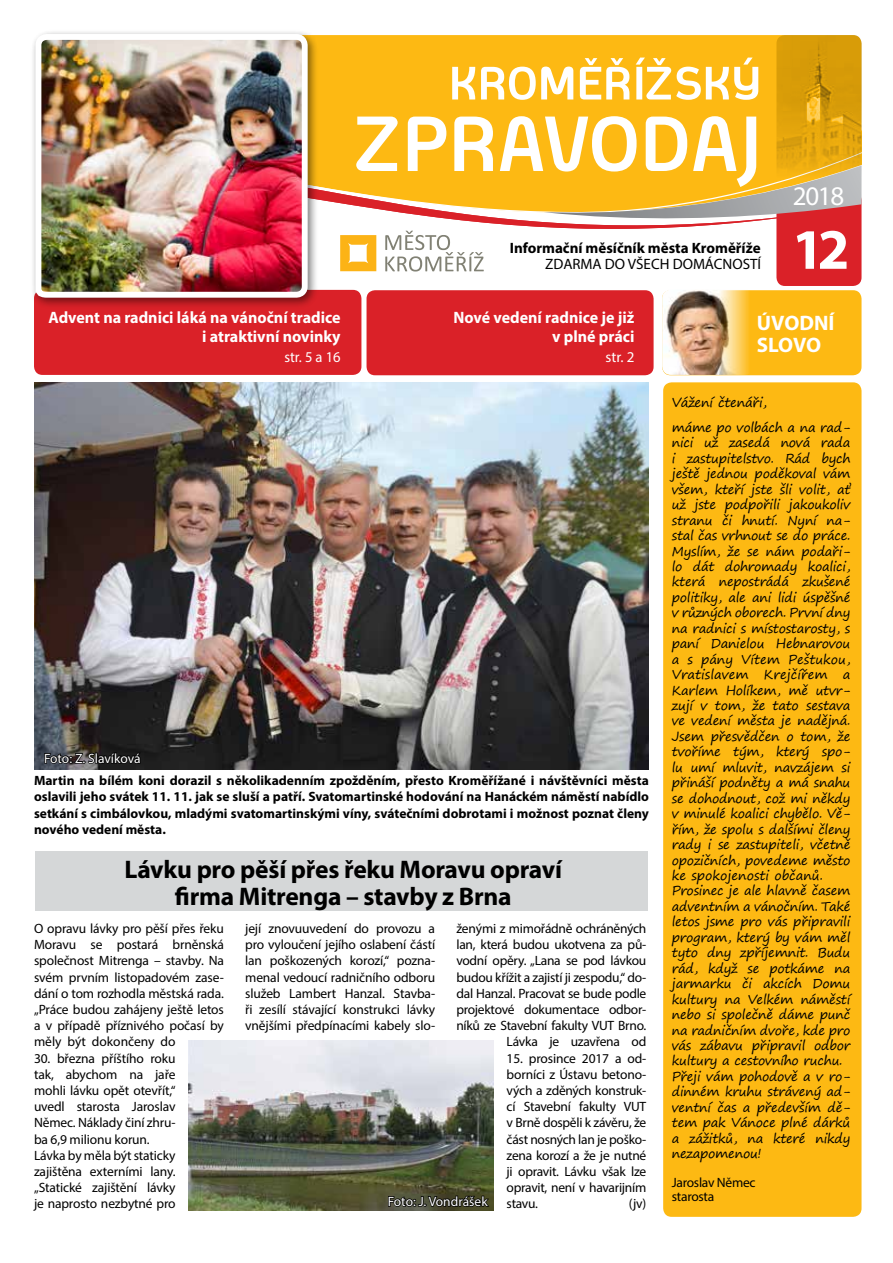
<style>
.page{position:relative;width:893px;height:1263px;background:#fff}
.page>*{position:absolute;margin:0;border:0;box-sizing:border-box;transform-origin:0 0}
.t1{font:700 57.6px "Myriad Pro";color:#fff}
.t2{font:27px "Myriad Pro";color:#fff}
.t3{font:700 25.5px/27px "Myriad Pro";letter-spacing:-.01em;color:#000;text-align:center}
.t4{font:700 21px/22.5px "Myriad Pro";color:#fff}
.t5{font:700 16.5px/19.5px "Myriad Pro";color:#fff;text-align:right}
.t6{font:700 15px "Myriad Pro";color:#000}
.t7{font:15px "Myriad Pro";color:#000}
.t8{font:15px "Myriad Pro";color:#fff}
.t9{font:13.5px/16.2px "Myriad Pro";letter-spacing:-.015em;color:#000;text-align:justify}
.t10{font:700 13.5px/16.2px "Myriad Pro";color:#000;text-align:justify}
.t11{font:13.5px "Myriad Pro";color:#fff}
.t12{font:13.05px "Segoe Print";letter-spacing:-.02em;color:#000}
.t13{font:12.9px/15.5px "Segoe Print";letter-spacing:-.02em;color:#000}
</style>
<div class="page">
<img style="left:34px;top:382px;width:615px;height:388px">
<div style="left:35px;top:851px;width:613px;height:60px;background:#d5d7d8"></div>
<div style="left:663px;top:382px;width:198px;height:835px;background:#fdb913;border-radius:9px"></div>
<div style="left:319px;top:35px;width:457px;height:95px;background:#fdb913"></div>
<svg style="left:412px;top:214px;width:88px;height:10px"></svg>
<svg style="left:319px;top:130px;width:181px;height:84px;background:#f9b338"></svg>
<div style="left:34px;top:290px;width:327px;height:85px;background:#da2128;border-radius:9px"></div>
<div style="left:367px;top:290px;width:287px;height:85px;background:#da2128;border-radius:9px"></div>
<div style="left:662px;top:290px;width:199px;height:85px;background:#fdb913;border-radius:9px"></div>
<svg style="left:452px;top:67px;width:23px;height:32px"></svg>
<svg style="left:481px;top:67px;width:92px;height:33px"></svg>
<svg style="left:580px;top:58px;width:49px;height:41px"></svg>
<svg style="left:636px;top:58px;width:122px;height:42px"></svg>
<svg style="left:356px;top:117px;width:42px;height:54px"></svg>
<svg style="left:408px;top:117px;width:38px;height:54px"></svg>
<svg style="left:454px;top:117px;width:39px;height:54px"></svg>
<img style="left:776px;top:35px;width:85px;height:81px">
<svg style="left:500px;top:116px;width:361px;height:170px"></svg>
<div style="left:30px;top:29px;width:289px;height:280px;background:#000;opacity:.5"></div>
<img style="left:33px;top:31px;width:278px;height:270px">
<svg style="left:385px;top:231px;width:99px;height:41px"></svg>
<svg style="left:340px;top:235px;width:36px;height:36px"></svg>
<img style="left:188px;top:1040px;width:306px;height:170px">
<svg style="left:44px;top:735px;width:98px;height:35px;background:#323232"></svg>
<img style="left:662px;top:290px;width:92px;height:85px">
<svg style="left:387px;top:1178px;width:104px;height:33px;background:#404128"></svg>
<p class="t5" style="left:48px;top:307px;width:294px">Advent na radnici láká na vánoční tradice i atraktivní novinky</p>
<p class="t8" style="left:284px;top:347px;width:58px">str. 5 a 16</p>
<p class="t6" style="left:510px;top:238px;width:252px">Informační měsíčník města Kroměříže</p>
<p class="t7" style="left:545px;top:255px;width:217px">ZDARMA DO VŠECH DOMÁCNOSTÍ</p>
<h2 class="t2" style="left:793px;top:180px;width:53px">2018</h2>
<h1 class="t1" style="left:792px;top:212px;width:59px">12</h1>
<p class="t5" style="left:453px;top:307px;width:182px">Nové vedení radnice je již v plné práci</p>
<p class="t8" style="left:605px;top:347px;width:30px">str. 2</p>
<h3 class="t4" style="left:757px;top:311px;width:79px">ÚVODNÍ<br>SLOVO</h3>
<p class="t11" style="left:44px;top:750px;width:98px">Foto: Z. Slavíková</p>
<p class="t10" style="left:34px;top:772px;width:616px">Martin na bílém koni dorazil s několikadenním zpožděním, přesto Kroměřížané i návštěvníci města oslavili jeho svátek 11. 11. jak se sluší a patří. Svatomartinské hodování na Hanáckém náměstí nabídlo setkání s cimbálovkou, mladými svatomartinskými víny, svátečními dobrotami i možnost poznat členy nového vedení města.</p>
<h3 class="t3" style="left:125px;top:855px;width:439px">Lávku pro pěší přes řeku Moravu opraví firma Mitrenga – stavby z Brna</h3>
<p class="t9" style="left:34px;top:920px;width:191px">O opravu lávky pro pěší přes řeku Moravu se postará brněnská společnost Mitrenga – stavby. Na svém prvním listopadovém zase&shy;dání o tom rozhodla městská rada. „Práce budou zahájeny ještě letos a v případě příznivého počasí by měly být dokončeny do</p>
<p class="t9" style="left:34px;top:1050px;width:143px;text-align:left">30. března příštího roku tak, abychom na jaře mohli lávku opět otevřít,“ uvedl starosta Jaroslav<br>Němec. Náklady činí zhru&shy;ba 6,9 milionu korun.<br>Lávka by měla být staticky zajištěna externími lany. „Statické zajištění lávky je naprosto nezbytné pro</p>
<p class="t9" style="left:245px;top:920px;width:191px">její znovuuvedení do provozu a pro vyloučení jejího oslabení částí lan poškozených korozí,“ pozna&shy;menal vedoucí radničního odboru služeb Lambert Hanzal. Stavba&shy;ři zesílí stávající konstrukci lávky vnějšími předpínacími kabely slo-</p>
<p class="t9" style="left:456px;top:920px;width:191px;text-align:right">ženými z mimořádně ochráněných lan, která budou ukotvena za pů&shy;vodní opěry. „Lana se pod lávkou budou křížit a zajistí ji zespodu,“ do&shy;dal Hanzal. Pracovat se bude podle projektové dokumentace odbor&shy;níků ze Stavební fakulty VUT Brno.<br>Lávka je uzavřena od</p>
<p class="t9" style="left:507px;top:1050px;width:141px">15. prosince 2017 a od&shy;borníci z Ústavu betono&shy;vých a zděných konstruk&shy;cí Stavební fakulty VUT v Brně dospěli k závěru, že část nosných lan je poško&shy;zena korozí a že je nutné ji opravit. Lávku však lze opravit, není v havarijním stavu.</p>
<p class="t11" style="left:388px;top:1193px;width:101px">Foto: J. Vondrášek</p>
<p class="t9" style="left:629px;top:1195px;width:19px">(jv)</p>
<p class="t12" style="left:672px;top:391px;width:97px">Vážení čtenáři,</p>
<p class="t13" style="left:672px;top:419px;width:180px">máme po volbách a na rad&shy;nici už zasedá nová rada i zastupitelstvo. Rád bych ještě jednou poděkoval vám všem, kteří jste šli volit, ať už jste podpořili jakoukoliv stranu či hnutí. Nyní na&shy;stal čas vrhnout se do práce.<br>Myslím, že se nám podaři&shy;lo dát dohromady koalici, která nepostrádá zkušené politiky, ale ani lidi úspěšné v různých oborech. První dny na radnici s místostarosty, s paní Danielou Hebnarovou a s pány Vítem Peštukou,<br>Vratislavem Krejčířem a<br>Karlem Holíkem, mě utvr&shy;zují v tom, že tato sestava ve vedení města je nadějná.<br>Jsem přesvědčen o tom, že tvoříme tým, který spo&shy;lu umí mluvit, navzájem si přináší podněty a má snahu se dohodnout, což mi někdy v minulé koalici chybělo. Vě&shy;řím, že spolu s dalšími členy rady i se zastupiteli, včetně opozičních, povedeme město ke spokojenosti občanů.<br>Prosinec je ale hlavně časem adventním a vánočním. Také letos jsme pro vás připravili program, který by vám měl tyto dny zpříjemnit. Budu rád, když se potkáme na jarmarku či akcích Domu kultury na Velkém náměstí nebo si společně dáme punč na radničním dvoře, kde pro vás zábavu připravil odbor kultury a cestovního ruchu.<br>Přeji vám pohodově a v ro&shy;dinném kruhu strávený ad&shy;ventní čas a především dě&shy;tem pak Vánoce plné dárků a zážitků, na které nikdy nezapomenou!</p>
<p class="t9" style="left:672px;top:1175px;width:85px;line-height:14.2px">Jaroslav Němec starosta</p>
</div>
